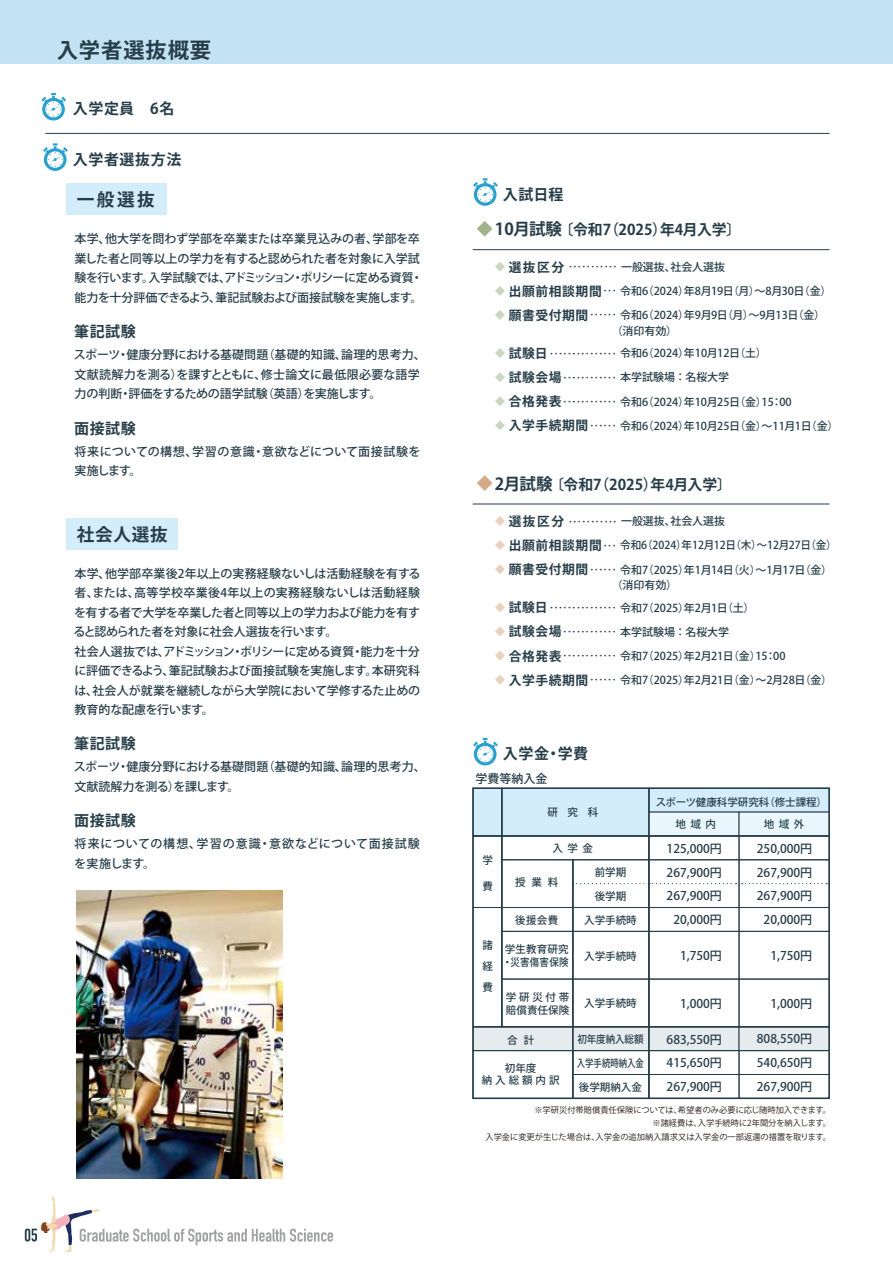
<style>
.page{position:relative;width:893px;height:1263px;background:#fff}
.page>*{position:absolute;margin:0;border:0;box-sizing:border-box;transform-origin:0 0}
.t1{font:700 21.3px "Koz Go Pr 6 N";letter-spacing:.04em;color:#273e49}
.t2{font:700 17.7px "Koz Go Pr 6 N";letter-spacing:.04em;color:#273e49}
.t3{font:700 15px "Koz Go Pr 6 N";letter-spacing:.04em;color:#273e49}
.t4{font:700 14.85px "Koz Go Pr 6 N";color:#273e49}
.t5{font:500 12px/19.5px "Koz Go Pr 6 N";color:#273e49}
.t6{font:500 12px/19.5px "Koz Go Pr 6 N";letter-spacing:-.03em;color:#273e49}
.t7{font:500 12px/19.5px "Koz Go Pr 6 N";letter-spacing:.07em;color:#273e49}
.t8{font:500 12px/19.5px "Koz Go Pr 6 N";letter-spacing:.035em;color:#273e49}
.t9{font:500 10.95px/15.8px "Koz Go Pr 6 N";color:#273e49}
.t10{font:500 10.5px/21px "Koz Go Pr 6 N";color:#273e49;text-align:justify}
.t11{font:500 10.5px/12.6px "Koz Go Pr 6 N";letter-spacing:.025em;color:#273e49}
.t12{font:500 10.5px/12.6px "Koz Go Pr 6 N";letter-spacing:.28em;color:#273e49;text-align:center}
.t13{font:500 10.5px "Koz Go Pr 6 N";color:#273e49;scale:.8 1}
.t14{font:500 10.5px "Koz Go Pr 6 N";color:#273e49;scale:.9 1}
.t15{font:300 8.85px "Koz Go Pr 6 N";color:#273e49}
.t16{font:8.25px/13.5px "Koz Go Pr 6 N";color:#221815;text-align:right}
.s1{font-size:16.5px}
.s2{font-weight:700;font-size:12.75px}
.s3{font-weight:500;font-size:10.95px}
.s4{font-weight:300;font-size:8.85px}
</style>
<div class="page">
<div style="left:0;top:0;width:893px;height:64px;background:#c3e2f4"></div>
<img style="left:77px;top:891px;width:205px;height:287px">
<svg style="left:43px;top:143px;width:25px;height:28px"></svg>
<svg style="left:473px;top:178px;width:25px;height:28px"></svg>
<svg style="left:473px;top:738px;width:25px;height:27px"></svg>
<svg style="left:41px;top:93px;width:25px;height:28px"></svg>
<hr style="left:46px;top:133px;width:783px;height:1px;background:#273e49">
<div style="left:66px;top:184px;width:101px;height:31px;background:#d3edfb"></div>
<div style="left:66px;top:518px;width:112px;height:32px;background:#d3edfb"></div>
<hr style="left:473px;top:249px;width:356px;height:1px;background:#273e49">
<svg style="left:472px;top:787px;width:358px;height:313px"></svg>
<hr style="left:648px;top:788px;width:2px;height:310px;background:#273e49">
<hr style="left:473px;top:835px;width:356px;height:2px;background:#273e49">
<hr style="left:473px;top:1026px;width:356px;height:1px;background:#273e49">
<hr style="left:501px;top:788px;width:2px;height:239px;background:#273e49">
<hr style="left:572px;top:860px;width:2px;height:238px;background:#273e49">
<svg style="left:572px;top:859px;width:258px;height:49px"></svg>
<svg style="left:477px;top:221px;width:15px;height:16px"></svg>
<svg style="left:495px;top:262px;width:10px;height:10px"></svg>
<svg style="left:495px;top:286px;width:10px;height:10px"></svg>
<svg style="left:495px;top:310px;width:10px;height:10px"></svg>
<svg style="left:495px;top:348px;width:10px;height:10px"></svg>
<svg style="left:495px;top:372px;width:10px;height:10px"></svg>
<svg style="left:495px;top:396px;width:10px;height:10px"></svg>
<svg style="left:495px;top:420px;width:10px;height:10px"></svg>
<hr style="left:473px;top:504px;width:356px;height:1px;background:#273e49">
<svg style="left:477px;top:475px;width:15px;height:16px"></svg>
<svg style="left:495px;top:516px;width:10px;height:10px"></svg>
<svg style="left:495px;top:540px;width:10px;height:10px"></svg>
<svg style="left:495px;top:564px;width:10px;height:10px"></svg>
<svg style="left:495px;top:602px;width:10px;height:10px"></svg>
<svg style="left:495px;top:627px;width:10px;height:9px"></svg>
<svg style="left:495px;top:651px;width:10px;height:9px"></svg>
<svg style="left:495px;top:675px;width:10px;height:10px"></svg>
<svg style="left:25px;top:1196px;width:308px;height:56px"></svg>
<h1 class="t1" style="left:57px;top:38px;width:156px">入学者選抜概要</h1>
<p class="t3" style="left:73px;top:100px;width:103px">入学定員　6名</p>
<p class="t3" style="left:73px;top:151px;width:110px">入学者選抜方法</p>
<h2 class="t2" style="left:77px;top:189px;width:80px">一般選抜</h2>
<p class="t6" style="left:75px;top:229px;width:350px">本学、他大学を問わず学部を卒業または卒業見込みの者、学部を卒業した者と同等以上の学力を有すると認められた者を対象に入学試験を行います。入学試験では、アドミッション・ポリシーに定める資質・能力を十分評価できるよう、筆記試験および面接試験を実施します。</p>
<p class="t3" style="left:74px;top:323px;width:63px">筆記試験</p>
<p class="t5" style="left:74px;top:345px;width:353px">スポーツ・健康分野における基礎問題（基礎的知識、論理的思考力、文献読解力を測る）を課すとともに、修士論文に最低限必要な語学力の判断・評価をするための語学試験（英語）を実施します。</p>
<p class="t3" style="left:74px;top:420px;width:63px">面接試験</p>
<p class="t8" style="left:75px;top:442px;width:347px">将来についての構想、学習の意識・意欲などについて面接試験を実施します。</p>
<h2 class="t2" style="left:77px;top:524px;width:93px">社会人選抜</h2>
<p class="t5" style="left:74px;top:564px;width:348px">本学、他学部卒業後2年以上の実務経験ないしは活動経験を有する者、または、高等学校卒業後4年以上の実務経験ないしは活動経験を有する者で大学を卒業した者と同等以上の学力および能力を有すると認められた者を対象に社会人選抜を行います。<br>社会人選抜では、アドミッション・ポリシーに定める資質・能力を十分に評価できるよう、筆記試験および面接試験を実施します。本研究科は、社会人が就業を継続しながら大学院において学修するた止めの教育的な配慮を行います。</p>
<p class="t3" style="left:74px;top:735px;width:63px">筆記試験</p>
<p class="t5" style="left:74px;top:757px;width:353px">スポーツ・健康分野における基礎問題（基礎的知識、論理的思考力、文献読解力を測る）を課します。</p>
<p class="t3" style="left:74px;top:812px;width:63px">面接試験</p>
<p class="t7" style="left:74px;top:834px;width:347px">将来についての構想、学習の意識・意欲などについて面接試験を実施します。</p>
<p class="t3" style="left:503px;top:186px;width:62px">入試日程</p>
<p class="t4" style="left:495px;top:221px;width:248px"><span class="s1">10月試験</span> 〔令和7（2025）年4月入学〕</p>
<p class="t15" style="left:509px;top:262px;width:218px"><span class="s2">選抜区分</span>・・・・・・・・・・・<span class="s3">一般選抜、社会人選抜</span></p>
<p class="t9" style="left:509px;top:283px;width:324px"><span class="s2">出願前相談期間</span><span class="s4">・・・</span>令和6（2024）年8月19日（月）～8月30日（金）</p>
<p class="t9" style="left:612px;top:308px;width:215px;text-indent:-103px"><span class="s2">願書受付期間</span><span class="s4">・・・・・・</span>令和6（2024）年9月9日（月）～9月13日（金）（消印有効）</p>
<p class="t9" style="left:509px;top:346px;width:260px"><span class="s2">試験日</span><span class="s4">・・・・・・・・・・・・・・・</span>令和6（2024）年10月12日（土）</p>
<p class="t15" style="left:509px;top:372px;width:222px"><span class="s2">試験会場</span>・・・・・・・・・・・・<span class="s3">本学試験場 ： 名桜大学</span></p>
<p class="t9" style="left:509px;top:394px;width:285px"><span class="s2">合格発表</span><span class="s4">・・・・・・・・・・・・</span>令和6（2024）年10月25日（金）15：00</p>
<p class="t9" style="left:509px;top:418px;width:331px"><span class="s2">入学手続期間</span><span class="s4">・・・・・・</span>令和6（2024）年10月25日（金）～11月1日（金）</p>
<p class="t4" style="left:495px;top:476px;width:238px"><span class="s1">2月試験</span> 〔令和7（2025）年4月入学〕</p>
<p class="t15" style="left:509px;top:516px;width:218px"><span class="s2">選抜区分</span>・・・・・・・・・・・<span class="s3">一般選抜、社会人選抜</span></p>
<p class="t9" style="left:509px;top:538px;width:330px"><span class="s2">出願前相談期間</span><span class="s4">・・・</span>令和6（2024）年12月12日（木）～12月27日（金）</p>
<p class="t9" style="left:612px;top:562px;width:222px;text-indent:-103px"><span class="s2">願書受付期間</span><span class="s4">・・・・・・</span>令和7（2025）年1月14日（火）～1月17日（金）（消印有効）</p>
<p class="t9" style="left:509px;top:600px;width:247px"><span class="s2">試験日</span><span class="s4">・・・・・・・・・・・・・・・</span>令和7（2025）年2月1日（土）</p>
<p class="t15" style="left:509px;top:627px;width:222px"><span class="s2">試験会場</span>・・・・・・・・・・・・<span class="s3">本学試験場 ： 名桜大学</span></p>
<p class="t9" style="left:509px;top:648px;width:278px"><span class="s2">合格発表</span><span class="s4">・・・・・・・・・・・・</span>令和7（2025）年2月21日（金）15：00</p>
<p class="t9" style="left:509px;top:672px;width:325px"><span class="s2">入学手続期間</span><span class="s4">・・・・・・</span>令和7（2025）年2月21日（金）～2月28日（金）</p>
<p class="t3" style="left:503px;top:745px;width:87px">入学金・学費</p>
<p class="t5" style="left:475px;top:769px;width:73px">学費等納入金</p>
<p class="t10" style="left:547px;top:802px;width:53px">研究科</p>
<p class="t10" style="left:553px;top:838px;width:42px">入学金</p>
<p class="t10" style="left:515px;top:872px;width:45px">授業料</p>
<p class="t10" style="left:482px;top:850px;width:11px">学</p>
<p class="t10" style="left:482px;top:876px;width:12px">費</p>
<p class="t10" style="left:595px;top:862px;width:33px">前学期</p>
<p class="t10" style="left:595px;top:885px;width:33px">後学期</p>
<p class="t10" style="left:584px;top:909px;width:54px">入学手続時</p>
<p class="t10" style="left:584px;top:945px;width:54px">入学手続時</p>
<p class="t10" style="left:584px;top:993px;width:54px">入学手続時</p>
<p class="t14" style="left:577px;top:1033px;width:75px">初年度納入総額</p>
<p class="t13" style="left:577px;top:1057px;width:85px">入学手続時納入金</p>
<p class="t10" style="left:579px;top:1076px;width:64px">後学期納入金</p>
<p class="t10" style="left:515px;top:910px;width:45px">後援会費</p>
<p class="t11" style="left:502px;top:943px;width:68px">学生教育研究・災害傷害保険</p>
<p class="t10" style="left:506px;top:991px;width:65px;line-height:12.6px">学研災付帯賠償責任保険</p>
<p class="t10" style="left:482px;top:934px;width:12px">諸経費</p>
<p class="t10" style="left:507px;top:1029px;width:29px">合 計</p>
<p class="t12" style="left:482px;top:1062px;width:79px">初年度<br>納入総額内訳</p>
<p class="t10" style="left:656px;top:792px;width:173px">スポーツ健康科学研究科（修士課程）</p>
<p class="t10" style="left:676px;top:814px;width:42px">地域内</p>
<p class="t10" style="left:764px;top:814px;width:42px">地域外</p>
<p class="t5" style="left:667px;top:837px;width:57px;line-height:23.9px;text-align:center">125,000円<br>267,900円<br>267,900円<br>20,000円</p>
<p class="t5" style="left:680px;top:946px;width:43px">1,750円</p>
<p class="t5" style="left:680px;top:994px;width:43px">1,000円</p>
<p class="t5" style="left:667px;top:1027px;width:57px;line-height:23.9px;text-align:justify">683,550円415,650円267,900円</p>
<p class="t5" style="left:757px;top:837px;width:57px;line-height:23.9px;text-align:center">250,000円<br>267,900円<br>267,900円<br>20,000円</p>
<p class="t5" style="left:770px;top:946px;width:43px">1,750円</p>
<p class="t5" style="left:770px;top:994px;width:43px">1,000円</p>
<p class="t5" style="left:757px;top:1027px;width:57px;line-height:23.9px;text-align:justify">808,550円540,650円267,900円</p>
<p class="t16" style="left:485px;top:1103px;width:347px">※学研災付帯賠償責任保険については、希望者のみ必要に応じ随時加入できます。<br>※諸経費は、入学手続時に2年間分を納入します。<br>入学金に変更が生じた場合は、入学金の追加納入請求又は入学金の一部返還の措置を取ります。</p>
</div>
